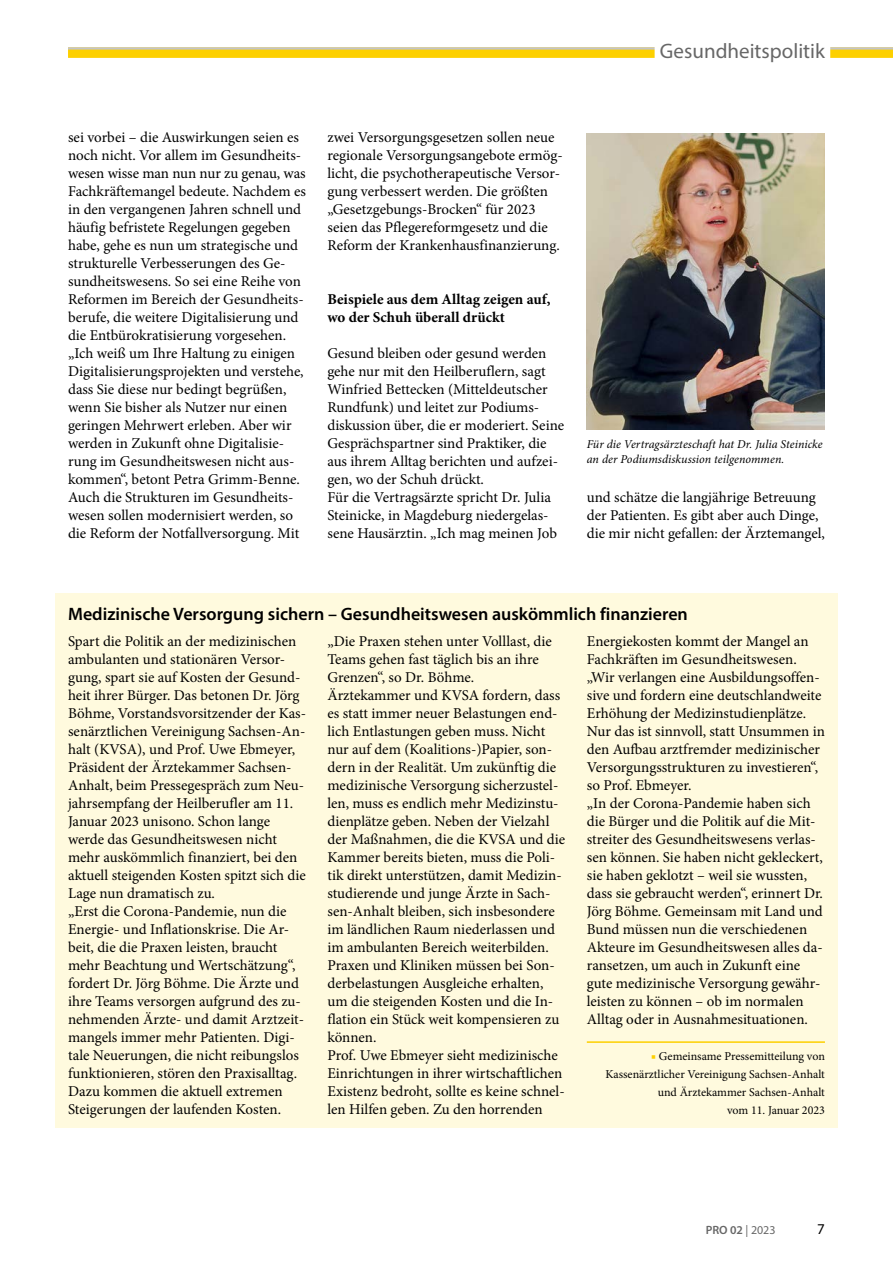
<style>
.page{position:relative;width:893px;height:1263px;background:#fff}
.page>*{position:absolute;margin:0;border:0;box-sizing:border-box;transform-origin:0 0}
.t1{font:21px "Myriad Pro";color:#676767}
.t2{font:600 18px "Myriad Pro";color:#000}
.t3{font:15px/18px "Minion Pro";color:#000}
.t4{font:700 15px/18px "Minion Pro";color:#000}
.t5{font:15px "Myriad Pro";color:#000}
.t6{font:12px/18px "Minion Pro";color:#000;text-align:right}
.t7{font:italic 12px/15px "Minion Pro";color:#000}
.t8{font:600 12px "Myriad Pro";color:#676767}
.s1{color:#fdd000}
.s2{font-weight:400}
</style>
<div class="page">
<div style="left:68px;top:47px;width:825px;height:11px;background:#fdd000"></div>
<hr style="left:68px;top:47px;width:825px;height:3px;background:#c4c4c5">
<div style="left:655px;top:36px;width:175px;height:30px;background:#fff"></div>
<img style="left:587px;top:134px;width:238px;height:296px">
<div style="left:55px;top:593px;width:783px;height:535px;background:#fffade"></div>
<hr style="left:587px;top:1041px;width:238px;height:2px;background:#fdd000">
<h1 class="t1" style="left:660px;top:38px;width:166px">Gesundheitspolitik</h1>
<p class="t3" style="left:68px;top:128px;width:239px">sei vorbei – die Auswirkungen seien es noch nicht. Vor allem im Gesundheits&shy;wesen wisse man nun nur zu genau, was Fachkräftemangel bedeute. Nachdem es in den vergangenen Jahren schnell und häufig befristete Regelungen gegeben habe, gehe es nun um strategische und strukturelle Verbesserungen des Ge&shy;sundheitswesens. So sei eine Reihe von Reformen im Bereich der Gesundheits&shy;berufe, die weitere Digitalisierung und die Entbürokratisierung vorgesehen. „Ich weiß um Ihre Haltung zu einigen Digitalisierungsprojekten und verstehe, dass Sie diese nur bedingt begrüßen, wenn Sie bisher als Nutzer nur einen geringen Mehrwert erleben. Aber wir werden in Zukunft ohne Digitalisie&shy;rung im Gesundheitswesen nicht aus&shy;kommen“, betont Petra Grimm-Benne.<br>Auch die Strukturen im Gesundheits&shy;wesen sollen modernisiert werden, so die Reform der Notfallversorgung. Mit</p>
<p class="t3" style="left:327px;top:128px;width:237px">zwei Versorgungsgesetzen sollen neue regionale Versorgungsangebote ermög&shy;licht, die psychotherapeutische Versor&shy;gung verbessert werden. Die größten „Gesetzgebungs-Brocken“ für 2023 seien das Pflegereformgesetz und die Reform der Krankenhausfinanzierung.</p>
<p class="t4" style="left:327px;top:290px;width:225px">Beispiele aus dem Alltag zeigen auf, wo der Schuh überall drückt</p>
<p class="t3" style="left:327px;top:344px;width:238px">Gesund bleiben oder gesund werden gehe nur mit den Heilberuflern, sagt Winfried Bettecken (Mitteldeutscher Rundfunk) und leitet zur Podiums&shy;diskussion über, die er moderiert. Seine Gesprächspartner sind Praktiker, die aus ihrem Alltag berichten und aufzei&shy;gen, wo der Schuh drückt.<br>Für die Vertragsärzte spricht Dr. Julia Steinicke, in Magdeburg niedergelas&shy;sene Hausärztin. „Ich mag meinen Job</p>
<p class="t7" style="left:587px;top:436px;width:237px">Für die Vertragsärzteschaft hat Dr. Julia Steinicke an der Podiumsdiskussion teilgenommen.</p>
<p class="t3" style="left:587px;top:488px;width:240px">und schätze die langjährige Betreuung der Patienten. Es gibt aber auch Dinge, die mir nicht gefallen: der Ärztemangel,</p>
<p class="t2" style="left:68px;top:602px;width:621px">Medizinische Versorgung sichern – Gesundheitswesen auskömmlich finanzieren</p>
<p class="t3" style="left:68px;top:632px;width:240px">Spart die Politik an der medizinischen ambulanten und stationären Versor&shy;gung, spart sie auf Kosten der Gesund&shy;heit ihrer Bürger. Das betonen Dr. Jörg Böhme, Vorstandsvorsitzender der Kas&shy;senärztlichen Vereinigung Sachsen-An&shy;halt (KVSA), und Prof. Uwe Ebmeyer, Präsident der Ärztekammer Sachsen-Anhalt, beim Pressegespräch zum Neu&shy;jahrsempfang der Heilberufler am 11.<br>Januar 2023 unisono. Schon lange werde das Gesundheitswesen nicht mehr auskömmlich finanziert, bei den aktuell steigenden Kosten spitzt sich die Lage nun dramatisch zu.<br>„Erst die Corona-Pandemie, nun die Energie- und Inflationskrise. Die Ar&shy;beit, die die Praxen leisten, braucht mehr Beachtung und Wertschätzung“, fordert Dr. Jörg Böhme. Die Ärzte und ihre Teams versorgen aufgrund des zu&shy;nehmenden Ärzte- und damit Arztzeit&shy;mangels immer mehr Patienten. Digi&shy;tale Neuerungen, die nicht reibungslos funktionieren, stören den Praxisalltag.<br>Dazu kommen die aktuell extremen Steigerungen der laufenden Kosten.</p>
<p class="t3" style="left:327px;top:632px;width:239px">„Die Praxen stehen unter Volllast, die Teams gehen fast täglich bis an ihre Grenzen“, so Dr. Böhme.<br>Ärztekammer und KVSA fordern, dass es statt immer neuer Belastungen end&shy;lich Entlastungen geben muss. Nicht nur auf dem (Koalitions-)Papier, son&shy;dern in der Realität. Um zukünftig die medizinische Versorgung sicherzustel&shy;len, muss es endlich mehr Medizinstu&shy;dienplätze geben. Neben der Vielzahl der Maßnahmen, die die KVSA und die Kammer bereits bieten, muss die Poli&shy;tik direkt unterstützen, damit Medizin&shy;studierende und junge Ärzte in Sach&shy;sen-Anhalt bleiben, sich insbesondere im ländlichen Raum niederlassen und im ambulanten Bereich weiterbilden.<br>Praxen und Kliniken müssen bei Son&shy;derbelastungen Ausgleiche erhalten, um die steigenden Kosten und die In&shy;flation ein Stück weit kompensieren zu können.<br>Prof. Uwe Ebmeyer sieht medizinische Einrichtungen in ihrer wirtschaftlichen Existenz bedroht, sollte es keine schnel&shy;len Hilfen geben. Zu den horrenden</p>
<p class="t3" style="left:587px;top:632px;width:240px">Energiekosten kommt der Mangel an Fachkräften im Gesundheitswesen. „Wir verlangen eine Ausbildungsoffen&shy;sive und fordern eine deutschlandweite Erhöhung der Medizinstudienplätze.<br>Nur das ist sinnvoll, statt Unsummen in den Aufbau arztfremder medizinischer Versorgungsstrukturen zu investieren“, so Prof. Ebmeyer.<br>„In der Corona-Pandemie haben sich die Bürger und die Politik auf die Mit&shy;streiter des Gesundheitswesens verlas&shy;sen können. Sie haben nicht gekleckert, sie haben geklotzt – weil sie wussten, dass sie gebraucht werden“, erinnert Dr.<br>Jörg Böhme. Gemeinsam mit Land und Bund müssen nun die verschiedenen Akteure im Gesundheitswesen alles da&shy;ransetzen, um auch in Zukunft eine gute medizinische Versorgung gewähr&shy;leisten zu können – ob im normalen Alltag oder in Ausnahmesituationen.</p>
<p class="t6" style="left:606px;top:1047px;width:221px"><span class="s1">■</span> Gemeinsame Pressemitteilung von Kassenärztlicher Vereinigung Sachsen-Anhalt und Ärztekammer Sachsen-Anhalt<br>vom 11. Januar 2023</p>
<p class="t8" style="left:706px;top:1222px;width:71px">PRO 02 <span class="s2">| 2023</span></p>
<p class="t5" style="left:817px;top:1220px;width:9px">7</p>
</div>
